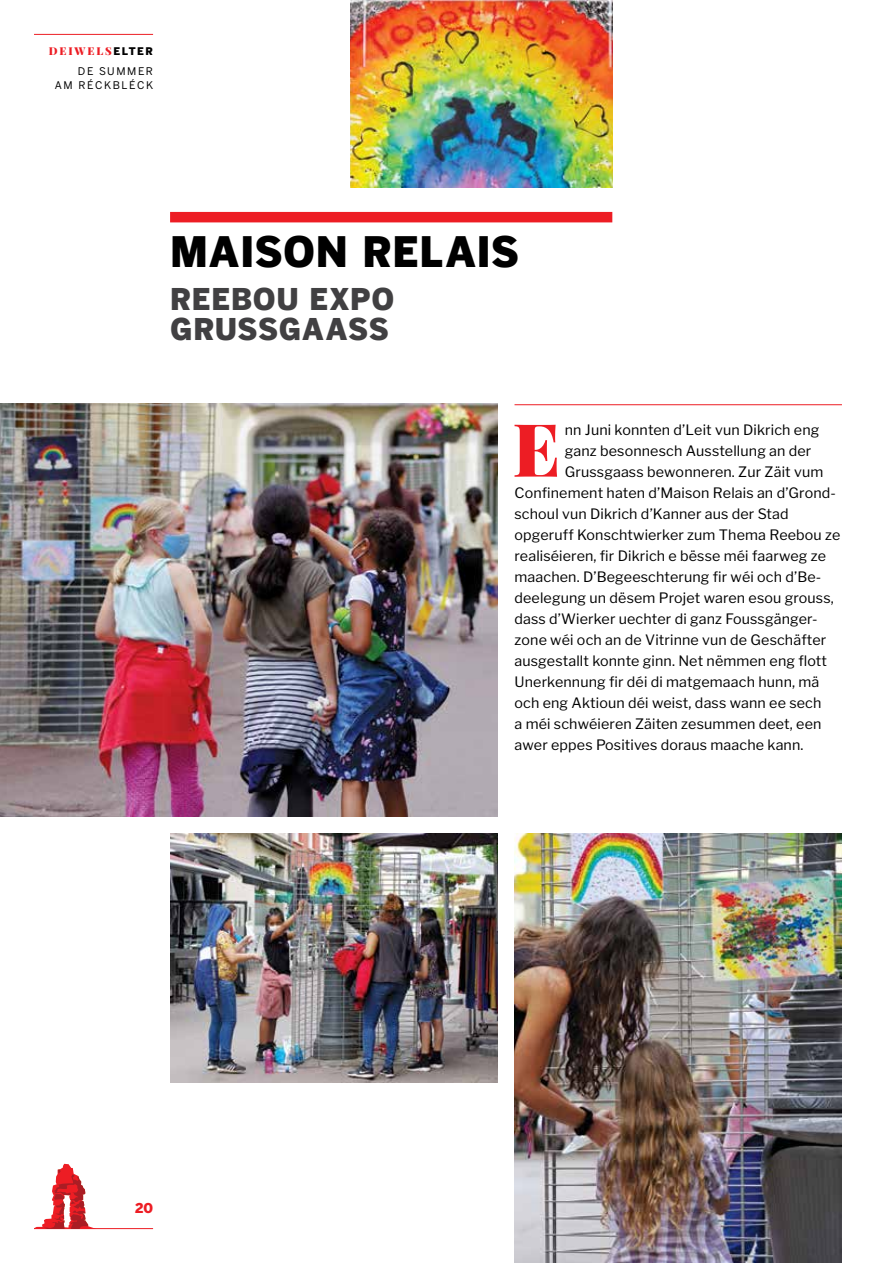
<style>
.page{position:relative;width:893px;height:1263px;background:#fff}
.page>*{position:absolute;margin:0;border:0;box-sizing:border-box;transform-origin:0 0}
.t1{font:900 73.5px "Playfair Display";color:#ed1d24}
.t2{font:900 42px "Benton Gothic";letter-spacing:.02em;color:#000}
.t3{font:900 30px/30px "Benton Gothic";letter-spacing:.03em;color:#414042}
.t4{font:14.25px "Libre Franklin";letter-spacing:.01em;color:#000}
.t5{font:900 13.5px "Benton Sans";color:#ed1d24}
.t6{font:900 10.8px "Playfair Display";letter-spacing:.17em;color:#ed1d24}
.t7{font:10.5px/13.5px "Benton Sans";letter-spacing:.15em;color:#000;text-align:right}
.s1{font-family:"Benton Sans";font-size:10.5px;color:#000}
</style>
<div class="page">
<hr style="left:34px;top:1228px;width:119px;height:1px;background:#ed1d24">
<hr style="left:34px;top:34px;width:119px;height:1px;background:#ed1d24">
<svg style="left:34px;top:1164px;width:62px;height:65px"></svg>
<img style="left:170px;top:833px;width:327px;height:250px">
<img style="left:0;top:404px;width:497px;height:412px">
<img style="left:514px;top:833px;width:328px;height:430px">
<img style="left:350px;top:0;width:262px;height:187px">
<hr style="left:892px;top:404px;width:1px;height:217px;background:#bcbec0">
<div style="left:170px;top:212px;width:442px;height:10px;background:#ed1d24"></div>
<hr style="left:514px;top:404px;width:328px;height:1px;background:#ed1d24">
<p class="t6" style="left:49px;top:42px;width:106px">DEIWELS<span class="s1">ELTER</span></p>
<p class="t7" style="left:55px;top:65px;width:100px">DE SUMMER<br>AM RÉCKBLÉCK</p>
<h2 class="t2" style="left:170px;top:233px;width:350px">MAISON RELAIS</h2>
<h3 class="t3" style="left:170px;top:286px;width:226px">REEBOU EXPO<br>GRUSSGAASS</h3>
<h1 class="t1" style="left:512px;top:391px;width:49px">E</h1>
<p class="t4" style="left:565px;top:421px;width:256px">nn Juni konnten d’Leit vun Dikrich eng</p>
<p class="t4" style="left:565px;top:442px;width:248px">ganz besonnesch Ausstellung an der</p>
<p class="t4" style="left:565px;top:463px;width:260px">Grussgaass bewonneren. Zur Zäit vum</p>
<p class="t4" style="left:514px;top:484px;width:323px">Confinement haten d’Maison Relais an d’Grond-</p>
<p class="t4" style="left:514px;top:505px;width:276px">schoul vun Dikrich d’Kanner aus der Stad</p>
<p class="t4" style="left:514px;top:526px;width:327px">opgeruff Konschtwierker zum Thema Reebou ze</p>
<p class="t4" style="left:514px;top:547px;width:313px">realiséieren, fir Dikrich e bësse méi faarweg ze</p>
<p class="t4" style="left:514px;top:568px;width:308px">maachen. D’Begeeschterung fir wéi och d’Be-</p>
<p class="t4" style="left:514px;top:589px;width:321px">deelegung un dësem Projet waren esou grouss,</p>
<p class="t4" style="left:514px;top:610px;width:304px">dass d’Wierker uechter di ganz Foussgänger-</p>
<p class="t4" style="left:514px;top:631px;width:313px">zone wéi och an de Vitrinne vun de Geschäfter</p>
<p class="t4" style="left:514px;top:652px;width:314px">ausgestallt konnte ginn. Net nëmmen eng flott</p>
<p class="t4" style="left:514px;top:673px;width:306px">Unerkennung fir déi di matgemaach hunn, mä</p>
<p class="t4" style="left:514px;top:694px;width:308px">och eng Aktioun déi weist, dass wann ee sech</p>
<p class="t4" style="left:514px;top:715px;width:308px">a méi schwéieren Zäiten zesummen deet, een</p>
<p class="t4" style="left:514px;top:736px;width:290px">awer eppes Positives doraus maache kann.</p>
<p class="t5" style="left:135px;top:1200px;width:19px">20</p>
</div>
